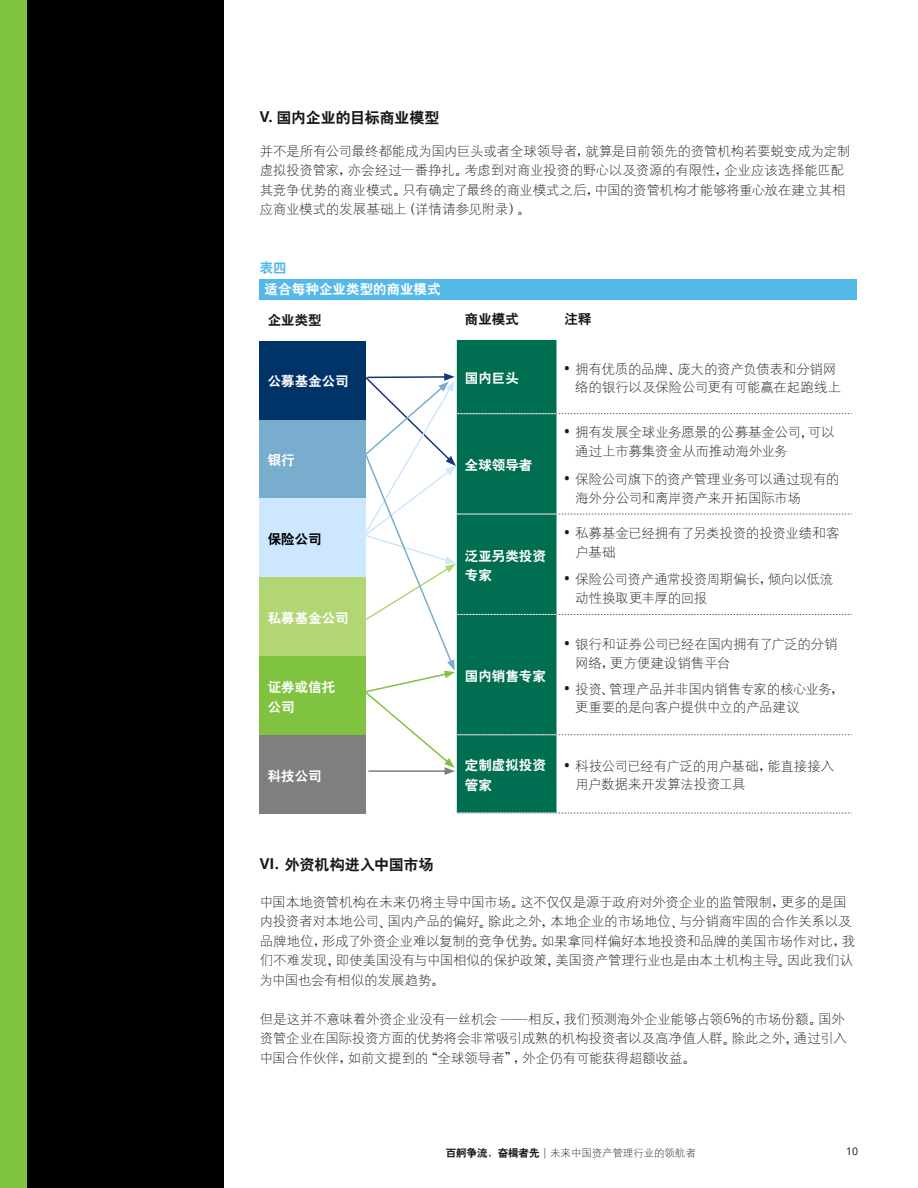
<style>
.page{position:relative;width:918px;height:1188px;background:#fff}
.page>*{position:absolute;margin:0;border:0;box-sizing:border-box;transform-origin:0 0}
.t1{font:15px "H Yb 2 gj";letter-spacing:-.005em;color:#181816}
.t2{font:13.5px/19.5px "H Yg 1 gj";letter-spacing:-.02em;color:#181816}
.t3{font:13.5px/19.5px "H Yb 2 gj";color:#fff}
.t4{font:13.5px "H Yb 2 gj";color:#181816}
.t5{font:13.5px "H Yb 2 gj";color:#000}
.t6{font:13.5px "H Yb 2 gj";color:#52b9e9}
.t7{font:10.5px "H Yg 1 gj";letter-spacing:-.01em;color:#181816}
.t8{font:10.5px "Open Sans";color:#181816}
.s1{font-family:"Open Sans";font-weight:700}
.s2{font-family:"H Ya 6 gj"}
.s3{font-family:"Open Sans";font-weight:300}
.s4{font-family:"H Yb 2 gj"}
</style>
<div class="page">
<div style="left:0;top:0;width:27px;height:1188px;background:#80c341"></div>
<div style="left:27px;top:0;width:197px;height:1188px;background:#000"></div>
<div style="left:260px;top:279px;width:597px;height:21px;background:#52b9e9"></div>
<div style="left:457px;top:340px;width:100px;height:473px;background:#006e51"></div>
<svg style="left:457px;top:813px;width:395px;height:1px"></svg>
<div style="left:260px;top:341px;width:106px;height:79px;background:#003468"></div>
<div style="left:260px;top:420px;width:106px;height:79px;background:#78adcd"></div>
<div style="left:260px;top:499px;width:106px;height:78px;background:#cde7ff"></div>
<div style="left:260px;top:577px;width:106px;height:79px;background:#b2d673"></div>
<div style="left:260px;top:656px;width:106px;height:79px;background:#80c341"></div>
<div style="left:260px;top:735px;width:106px;height:79px;background:#7f7f7f"></div>
<svg style="left:363px;top:373px;width:489px;height:402px"></svg>
<p class="t1" style="left:260px;top:110px;width:181px"><span class="s1">V.</span> 国内企业的目标商业模型</p>
<p class="t2" style="left:260px;top:141px;width:592px">并不是所有公司最终都能成为国内巨头或者全球领导者<span class="s2">，</span>就算是目前领先的资管机构若要蜕变成为定制虚拟投资管家<span class="s2">，</span>亦会经过一番挣扎<span class="s2">。</span>考虑到对商业投资的野心以及资源的有限性<span class="s2">，</span>企业应该选择能匹配其竞争优势的商业模式<span class="s2">。</span>只有确定了最终的商业模式之后<span class="s2">，</span>中国的资管机构才能够将重心放在建立其相应商业模式的发展基础上<span class="s2">（</span>详情请参见附录<span class="s2">）。</span></p>
<p class="t6" style="left:260px;top:261px;width:28px">表四</p>
<p class="t3" style="left:265px;top:280px;width:178px">适合每种企业类型的商业模式</p>
<p class="t4" style="left:268px;top:313px;width:55px">企业类型</p>
<p class="t3" style="left:268px;top:372px;width:82px">公募基金公司</p>
<p class="t3" style="left:268px;top:450px;width:28px">银行</p>
<p class="t5" style="left:268px;top:532px;width:55px">保险公司</p>
<p class="t3" style="left:268px;top:608px;width:82px">私募基金公司</p>
<p class="t3" style="left:268px;top:677px;width:69px">证券或信托公司</p>
<p class="t3" style="left:268px;top:766px;width:55px">科技公司</p>
<p class="t4" style="left:465px;top:312px;width:55px">商业模式</p>
<p class="t4" style="left:565px;top:313px;width:28px">注释</p>
<p class="t3" style="left:465px;top:368px;width:55px">国内巨头</p>
<p class="t2" style="left:575px;top:359px;width:268px;line-height:18.8px;text-indent:-11px"><span class="s1">•</span> 拥有优质的品牌<span class="s2">、</span>庞大的资产负债表和分销网络的银行以及保险公司更有可能赢在起跑线上</p>
<p class="t3" style="left:465px;top:455px;width:69px">全球领导者</p>
<p class="t3" style="left:465px;top:546px;width:82px">泛亚另类投资专家</p>
<p class="t3" style="left:465px;top:666px;width:82px">国内销售专家</p>
<p class="t2" style="left:575px;top:423px;width:261px;line-height:18.8px;text-indent:-11px"><span class="s1">•</span> 拥有发展全球业务愿景的公募基金公司<span class="s2">，</span>可以通过上市募集资金从而推动海外业务</p>
<p class="t2" style="left:575px;top:469px;width:266px;line-height:18.8px;text-indent:-11px"><span class="s1">•</span> 保险公司旗下的资产管理业务可以通过现有的海外分公司和离岸资产来开拓国际市场</p>
<p class="t2" style="left:575px;top:523px;width:266px;line-height:18.8px;text-indent:-11px"><span class="s1">•</span> 私募基金已经拥有了另类投资的投资业绩和客户基础</p>
<p class="t2" style="left:575px;top:570px;width:260px;line-height:18.8px;text-indent:-11px"><span class="s1">•</span> 保险公司资产通常投资周期偏长<span class="s2">，</span>倾向以低流动性换取更丰厚的回报</p>
<p class="t2" style="left:575px;top:635px;width:264px;line-height:18.8px;text-indent:-11px"><span class="s1">•</span> 银行和证券公司已经在国内拥有了广泛的分销网络<span class="s2">，</span>更方便建设销售平台</p>
<p class="t2" style="left:575px;top:679px;width:270px;line-height:18.8px;text-indent:-11px"><span class="s1">•</span> 投资<span class="s2">、</span>管理产品并非国内销售专家的核心业务<span class="s2">，</span>更重要的是向客户提供中立的产品建议</p>
<p class="t3" style="left:465px;top:756px;width:82px">定制虚拟投资管家</p>
<p class="t2" style="left:575px;top:756px;width:261px;line-height:18.8px;text-indent:-11px"><span class="s1">•</span> 科技公司已经有广泛的用户基础<span class="s2">，</span>能直接接入用户数据来开发算法投资工具</p>
<p class="t1" style="left:260px;top:856px;width:175px"><span class="s1">VI.</span> 外资机构进入中国市场</p>
<p class="t2" style="left:260px;top:892px;width:597px">中国本地资管机构在未来仍将主导中国市场<span class="s2">。</span>这不仅仅是源于政府对外资企业的监管限制<span class="s2">，</span>更多的是国内投资者对本地公司<span class="s2">、</span>国内产品的偏好<span class="s2">。</span>除此之外<span class="s2">，</span>本地企业的市场地位<span class="s2">、</span>与分销商牢固的合作关系以及品牌地位<span class="s2">，</span>形成了外资企业难以复制的竞争优势<span class="s2">。</span>如果拿同样偏好本地投资和品牌的美国市场作对比<span class="s2">，</span>我们不难发现<span class="s2">，</span>即使美国没有与中国相似的保护政策<span class="s2">，</span>美国资产管理行业也是由本土机构主导<span class="s2">。</span>因此我们认为中国也会有相似的发展趋势<span class="s2">。</span></p>
<p class="t2" style="left:260px;top:1009px;width:589px">但是这并不意味着外资企业没有一丝机会 ──相反<span class="s2">，</span>我们预测海外企业能够占领<span class="s3">6%</span>的市场份额<span class="s2">。</span>国外资管企业在国际投资方面的优势将会非常吸引成熟的机构投资者以及高净值人群<span class="s2">。</span>除此之外<span class="s2">，</span>通过引入中国合作伙伴<span class="s2">，</span>如前文提到的<span class="s2">“</span>全球领导者<span class="s2">”，</span>外企仍有可能获得超额收益<span class="s2">。</span></p>
<p class="t7" style="left:446px;top:1147px;width:252px"><span class="s4">百舸争流</span><span class="s2">，</span><span class="s4">奋楫者先</span> <span class="s3">|</span> 未来中国资产管理行业的领航者</p>
<p class="t8" style="left:846px;top:1144px;width:13px">10</p>
</div>
